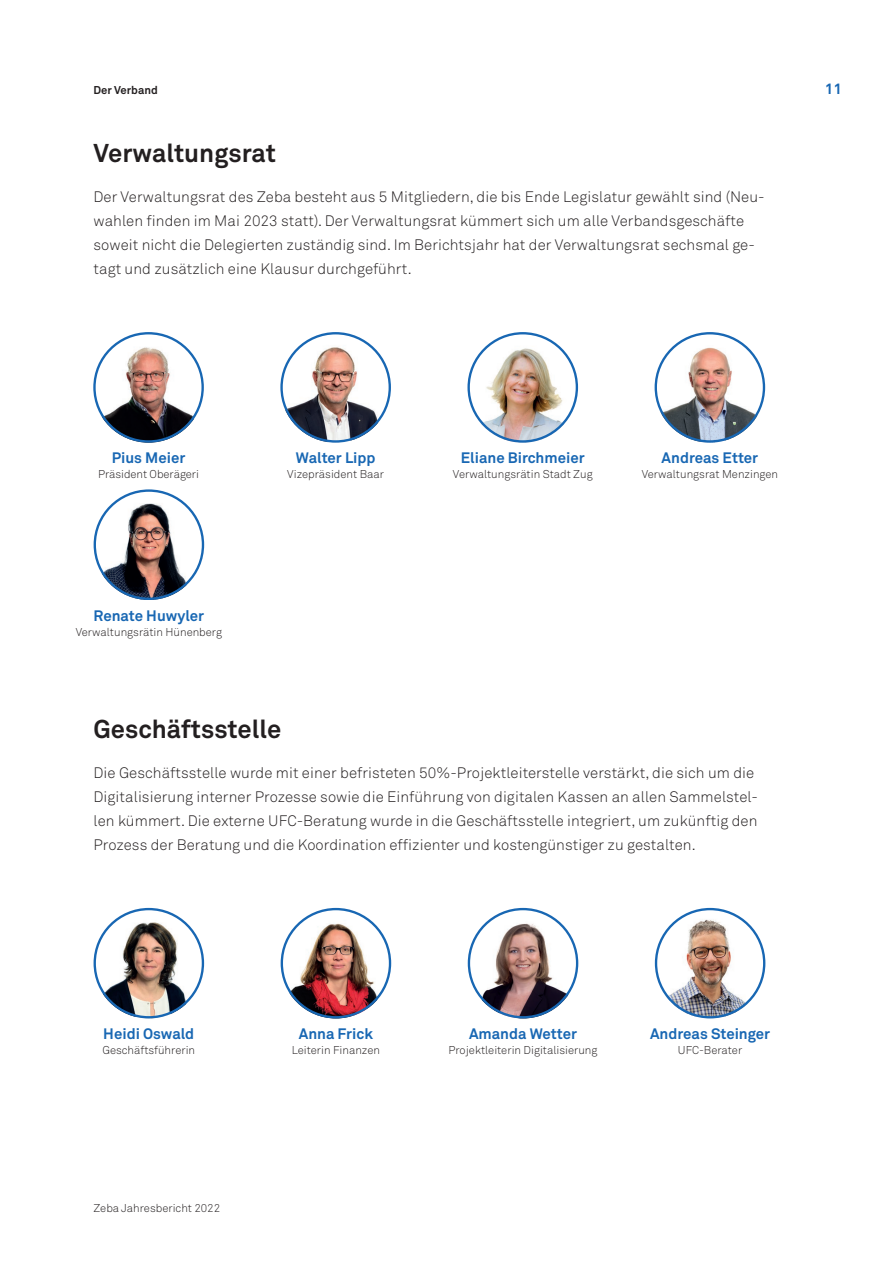
<style>
.page{position:relative;width:893px;height:1263px;background:#fff}
.page>*{position:absolute;margin:0;border:0;box-sizing:border-box;transform-origin:0 0}
.t1{font:700 25.5px "Akkurat Pro";color:#231f20}
.t2{font:300 15px/24px "Akkurat Pro";letter-spacing:.005em;color:#231f20}
.t3{font:700 15px "Akkurat Pro";color:#1867b3}
.t4{font:300 11.25px "Akkurat Pro";color:#231f20}
.t5{font:700 11.25px "Akkurat Pro";color:#231f20}
</style>
<div class="page">
<svg style="left:93px;top:332px;width:111px;height:111px"></svg>
<img style="left:280px;top:332px;width:111px;height:111px">
<img style="left:467px;top:332px;width:111px;height:111px">
<img style="left:655px;top:332px;width:110px;height:111px">
<svg style="left:94px;top:489px;width:110px;height:111px"></svg>
<img style="left:94px;top:908px;width:110px;height:110px">
<img style="left:281px;top:908px;width:110px;height:110px">
<svg style="left:468px;top:908px;width:110px;height:110px"></svg>
<img style="left:655px;top:908px;width:110px;height:110px">
<p class="t5" style="left:94px;top:83px;width:66px">Der Verband</p>
<p class="t3" style="left:825px;top:79px;width:19px">11</p>
<h1 class="t1" style="left:94px;top:137px;width:184px">Verwaltungsrat</h1>
<p class="t2" style="left:94px;top:184px;width:673px">Der Verwaltungsrat des Zeba besteht aus 5 Mitgliedern, die bis Ende Legislatur gewählt sind (Neu&shy;wahlen finden im Mai 2023 statt). Der Verwaltungsrat kümmert sich um alle Verbandsgeschäfte soweit nicht die Delegierten zuständig sind. Im Berichtsjahr hat der Verwaltungsrat sechsmal ge&shy;tagt und zusätzlich eine Klausur durchgeführt.</p>
<p class="t3" style="left:112px;top:449px;width:75px">Pius Meier</p>
<p class="t4" style="left:98px;top:468px;width:102px">Präsident Oberägeri</p>
<p class="t3" style="left:94px;top:606px;width:112px">Renate Huwyler</p>
<p class="t4" style="left:76px;top:625px;width:148px">Verwaltungsrätin Hünenberg</p>
<p class="t3" style="left:296px;top:449px;width:81px">Walter Lipp</p>
<p class="t4" style="left:287px;top:468px;width:98px">Vizepräsident Baar</p>
<p class="t3" style="left:461px;top:449px;width:125px">Eliane Birchmeier</p>
<p class="t4" style="left:453px;top:468px;width:141px">Verwaltungsrätin Stadt Zug</p>
<p class="t3" style="left:662px;top:449px;width:98px">Andreas Etter</p>
<p class="t4" style="left:642px;top:468px;width:138px">Verwaltungsrat Menzingen</p>
<h1 class="t1" style="left:94px;top:713px;width:189px">Geschäftsstelle</h1>
<p class="t2" style="left:94px;top:760px;width:666px">Die Geschäftsstelle wurde mit einer befristeten 50%-Projektleiterstelle verstärkt, die sich um die Digitalisierung interner Prozesse sowie die Einführung von digitalen Kassen an allen Sammelstel&shy;len kümmert. Die externe UFC-Beratung wurde in die Geschäftsstelle integriert, um zukünftig den Prozess der Beratung und die Koordination effizienter und kostengünstiger zu gestalten.</p>
<p class="t3" style="left:103px;top:1025px;width:93px">Heidi Oswald</p>
<p class="t4" style="left:102px;top:1043px;width:94px">Geschäftsführerin</p>
<p class="t4" style="left:94px;top:1201px;width:128px">Zeba Jahresbericht 2022</p>
<p class="t3" style="left:299px;top:1025px;width:76px">Anna Frick</p>
<p class="t4" style="left:292px;top:1043px;width:90px">Leiterin Finanzen</p>
<p class="t3" style="left:469px;top:1025px;width:109px">Amanda Wetter</p>
<p class="t4" style="left:449px;top:1043px;width:150px">Projektleiterin Digitalisierung</p>
<p class="t3" style="left:650px;top:1025px;width:122px">Andreas Steinger</p>
<p class="t4" style="left:678px;top:1043px;width:66px">UFC-Berater</p>
</div>
